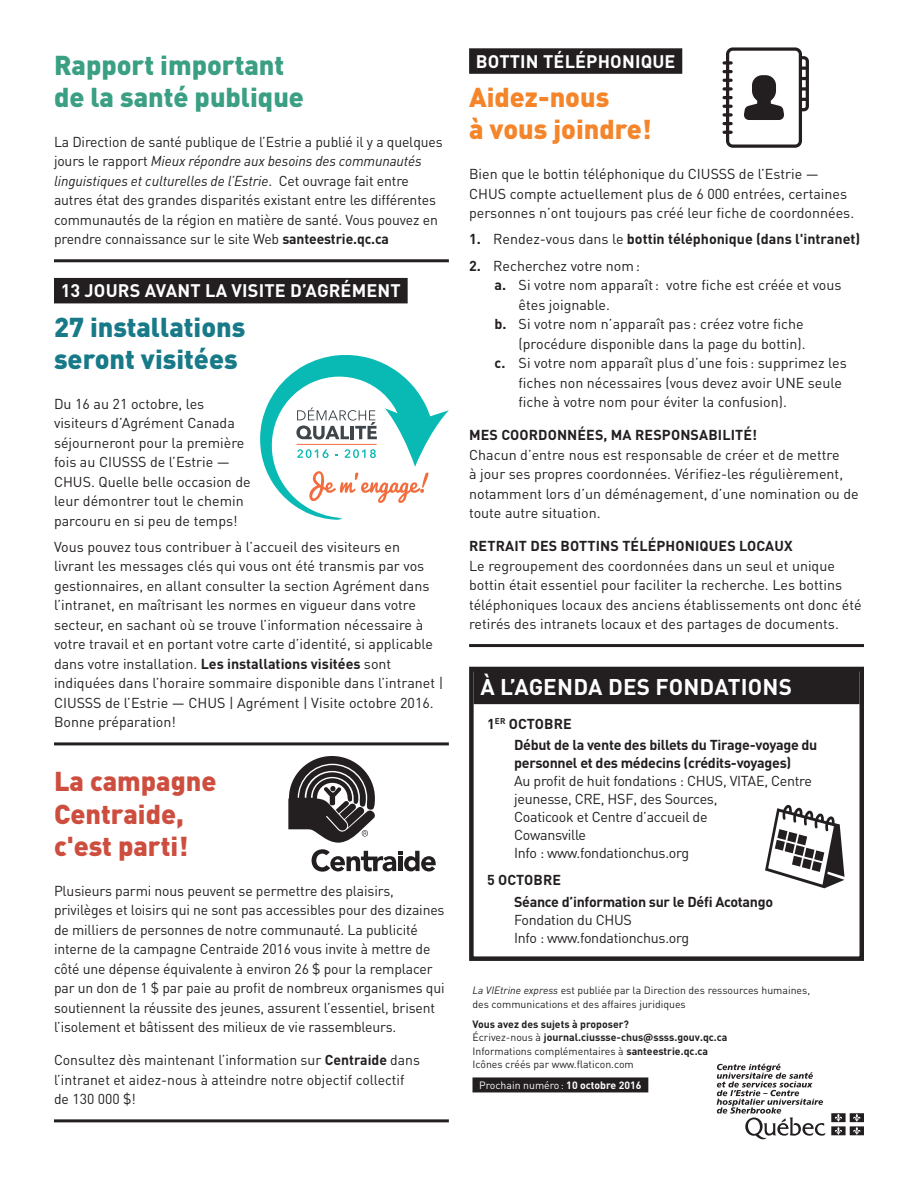
<style>
.page{position:relative;width:918px;height:1188px;background:#fff}
.page>*{position:absolute;margin:0;border:0;box-sizing:border-box;transform-origin:0 0}
.t1{font:900 27px/32.4px "DIN Pro";color:#3a9f83}
.t2{font:900 27px/32.4px "DIN Pro";color:#cd4e3f}
.t3{font:900 27px/32.4px "DIN Pro";color:#187a89}
.t4{font:900 27px/32.4px "DIN Pro";color:#f5852a}
.t5{font:700 22.5px "DIN Pro";letter-spacing:.01em;color:#fff}
.t6{font:700 18px "DIN Pro";letter-spacing:.01em;color:#fff}
.t7{font:14.25px/19.5px "DIN Pro";color:#231f20}
.t8{font:14.25px/18px "DIN Pro";letter-spacing:-.02em;color:#231f20}
.t9{font:700 14.25px/18px "DIN Pro";letter-spacing:-.01em;color:#231f20}
.t10{font:700 14.25px "DIN Pro";letter-spacing:.01em;color:#231f20}
.t11{font:10.5px/13.5px "DIN Pro";color:#231f20}
.t12{font:10.5px "DIN Pro";color:#fff}
.t13{font:700 10.5px "DIN Pro";color:#231f20}
.s1{font-family:"DIN";font-style:italic}
.s2{font-weight:700}
.s3{font-weight:400}
</style>
<div class="page">
<svg style="left:717px;top:1064px;width:147px;height:76px"></svg>
<div style="left:472px;top:1077px;width:176px;height:15px;background:#231f20"></div>
<div style="left:474px;top:668px;width:386px;height:36px;background:#231f20"></div>
<div style="left:469px;top:667px;width:395px;height:294px;border:4px solid #231f20"></div>
<svg style="left:765px;top:805px;width:80px;height:83px"></svg>
<hr style="left:54px;top:259px;width:395px;height:3px;background:#231f20">
<div style="left:54px;top:278px;width:354px;height:25px;background:#231f20"></div>
<hr style="left:54px;top:742px;width:395px;height:3px;background:#231f20">
<hr style="left:54px;top:1119px;width:395px;height:3px;background:#231f20">
<div style="left:469px;top:48px;width:213px;height:26px;background:#231f20"></div>
<hr style="left:469px;top:644px;width:395px;height:3px;background:#231f20">
<svg style="left:312px;top:849px;width:124px;height:23px"></svg>
<svg style="left:288px;top:756px;width:87px;height:87px"></svg>
<svg style="left:260px;top:355px;width:189px;height:165px"></svg>
<svg style="left:723px;top:47px;width:86px;height:101px"></svg>
<p class="t1" style="left:54px;top:48px;width:252px">Rapport important de la santé publique</p>
<p class="t7" style="left:54px;top:131px;width:390px">La Direction de santé publique de l’Estrie a publié il y a quelques jours le rapport <span class="s1">Mieux répondre aux besoins des communautés linguistiques et culturelles de l’Estrie</span>. Cet ouvrage fait entre autres état des grandes disparités existant entre les différentes communautés de la région en matière de santé. Vous pouvez en prendre connaissance sur le site Web <span class="s2">santeestrie.qc.ca</span></p>
<p class="t6" style="left:61px;top:279px;width:342px">13 JOURS AVANT LA VISITE D’AGRÉMENT</p>
<p class="t3" style="left:54px;top:309px;width:193px">27 installations seront visitées</p>
<p class="t7" style="left:54px;top:393px;width:198px">Du 16 au 21 octobre, les visiteurs d’Agrément Canada séjourneront pour la première fois au CIUSSS de l’Estrie —<br>CHUS. Quelle belle occasion de leur démontrer tout le chemin parcouru en si peu de temps!</p>
<p class="t7" style="left:54px;top:536px;width:391px">Vous pouvez tous contribuer à l’accueil des visiteurs en livrant les messages clés qui vous ont été transmis par vos gestionnaires, en allant consulter la section Agrément dans l’intranet, en maîtrisant les normes en vigueur dans votre secteur, en sachant où se trouve l’information nécessaire à votre travail et en portant votre carte d’identité, si applicable dans votre installation. <span class="s2">Les installations visitées</span> sont indiquées dans l’horaire sommaire disponible dans l’intranet | CIUSSS de l’Estrie — CHUS | Agrément | Visite octobre 2016.<br>Bonne préparation!</p>
<p class="t2" style="left:54px;top:764px;width:164px">La campagne<br>Centraide, c'est parti!</p>
<p class="t7" style="left:54px;top:880px;width:392px">Plusieurs parmi nous peuvent se permettre des plaisirs, privilèges et loisirs qui ne sont pas accessibles pour des dizaines de milliers de personnes de notre communauté. La publicité interne de la campagne Centraide 2016 vous invite à mettre de côté une dépense équivalente à environ 26 $ pour la remplacer par un don de 1 $ par paie au profit de nombreux organismes qui soutiennent la réussite des jeunes, assurent l’essentiel, brisent l’isolement et bâtissent des milieux de vie rassembleurs.</p>
<p class="t7" style="left:54px;top:1050px;width:367px">Consultez dès maintenant l’information sur <span class="s2">Centraide</span> dans l’intranet et aidez-nous à atteindre notre objectif collectif de 130 000 $!</p>
<p class="t6" style="left:476px;top:49px;width:201px">BOTTIN TÉLÉPHONIQUE</p>
<p class="t4" style="left:469px;top:80px;width:184px">Aidez-nous<br>à vous joindre!</p>
<p class="t7" style="left:469px;top:164px;width:387px">Bien que le bottin téléphonique du CIUSSS de l’Estrie —<br>CHUS compte actuellement plus de 6 000 entrées, certaines personnes n’ont toujours pas créé leur fiche de coordonnées.</p>
<p class="t9" style="left:469px;top:230px;width:393px">1. <span class="s3">Rendez-vous dans le</span> bottin téléphonique (dans l'intranet)</p>
<p class="t7" style="left:469px;top:255px;width:172px"><span class="s2">2.</span> Recherchez votre nom:</p>
<p class="t7" style="left:519px;top:275px;width:324px;text-indent:-24px"><span class="s2">a.</span> Si votre nom apparaît: votre fiche est créée et vous êtes joignable.</p>
<p class="t7" style="left:495px;top:314px;width:312px;text-align:right"><span class="s2">b.</span> Si votre nom n’apparaît pas : créez votre fiche (procédure disponible dans la page du bottin).</p>
<p class="t7" style="left:519px;top:353px;width:330px;text-indent:-24px"><span class="s2">c.</span> Si votre nom apparaît plus d’une fois : supprimez les fiches non nécessaires (vous devez avoir UNE seule fiche à votre nom pour éviter la confusion).</p>
<p class="t10" style="left:469px;top:425px;width:289px">MES COORDONNÉES, MA RESPONSABILITÉ!</p>
<p class="t7" style="left:469px;top:444px;width:391px">Chacun d’entre nous est responsable de créer et de mettre<br>à jour ses propres coordonnées. Vérifiez-les régulièrement, notamment lors d’un déménagement, d’une nomination ou de toute autre situation.</p>
<p class="t10" style="left:469px;top:536px;width:325px">RETRAIT DES BOTTINS TÉLÉPHONIQUES LOCAUX</p>
<p class="t7" style="left:469px;top:555px;width:394px">Le regroupement des coordonnées dans un seul et unique bottin était essentiel pour faciliter la recherche. Les bottins téléphoniques locaux des anciens établissements ont donc été retirés des intranets locaux et des partages de documents.</p>
<p class="t5" style="left:480px;top:672px;width:313px">À L’AGENDA DES FONDATIONS</p>
<p class="t10" style="left:487px;top:714px;width:86px">1<sup>ER</sup> OCTOBRE</p>
<p class="t9" style="left:514px;top:736px;width:305px">Début de la vente des billets du Tirage-voyage du personnel et des médecins (crédits-voyages)</p>
<p class="t8" style="left:514px;top:772px;width:299px">Au profit de huit fondations : CHUS, VITAE, Centre jeunesse, CRE, HSF, des Sources,<br>Coaticook et Centre d’accueil de<br>Cowansville</p>
<p class="t8" style="left:514px;top:844px;width:177px">Info : www.fondationchus.org</p>
<p class="t10" style="left:487px;top:871px;width:76px">5 OCTOBRE</p>
<p class="t9" style="left:514px;top:892px;width:261px">Séance d’information sur le Défi Acotango</p>
<p class="t8" style="left:514px;top:910px;width:119px">Fondation du CHUS</p>
<p class="t8" style="left:514px;top:928px;width:177px">Info : www.fondationchus.org</p>
<p class="t11" style="left:472px;top:983px;width:339px"><span class="s1">La VIEtrine express</span> est publiée par la Direction des ressources humaines, des communications et des affaires juridiques</p>
<p class="t13" style="left:472px;top:1017px;width:158px">Vous avez des sujets à proposer?</p>
<p class="t11" style="left:472px;top:1030px;width:257px">Écrivez-nous à <span class="s2">journal.ciussse-chus@ssss.gouv.qc.ca<br></span>Informations complémentaires à <span class="s2">santeestrie.qc.ca<br></span>Icônes créés par www.flaticon.com</p>
<p class="t12" style="left:479px;top:1078px;width:164px">Prochain numéro: <span class="s2">10 octobre 2016</span></p>
</div>
